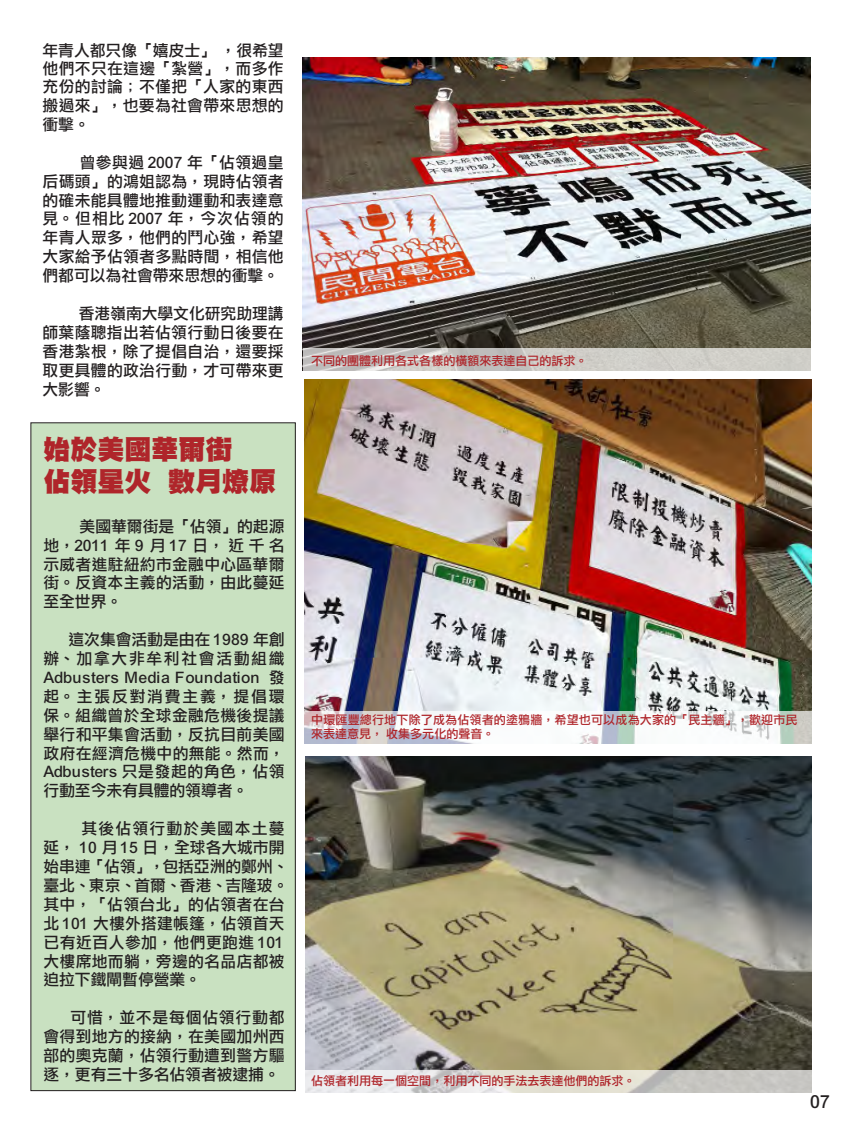
<style>
.page{position:relative;width:851px;height:1127px;background:#fff}
.page>*{position:absolute;margin:0;border:0;box-sizing:border-box;transform-origin:0 0}
.t1{font:27px "DF Hei UB HK BF";color:#af252a}
.t2{font:18px "DF Li Hei Md HK BF";color:#231f20}
.t3{font:15.75px/18.9px "DF Li Hei Md HK BF";letter-spacing:.025em;color:#231f20;text-align:justify}
.t4{font:12px/14.4px "DF Li Hei Md HK BF";color:#af252a}
</style>
<div class="page">
<div style="left:31px;top:423px;width:264px;height:667px;background:#c9e1c1"></div>
<img style="left:303px;top:58px;width:507px;height:290px">
<img style="left:305px;top:757px;width:506px;height:313px">
<img style="left:304px;top:380px;width:507px;height:331px">
<svg style="left:303px;top:348px;width:507px;height:22px;background:#cbc9c5"></svg>
<svg style="left:304px;top:711px;width:507px;height:32px"></svg>
<svg style="left:305px;top:1070px;width:506px;height:23px;background:#d9d8d3"></svg>
<p class="t3" style="left:43px;top:42px;width:242px;line-height:18.5px">年青人都只像「嬉皮士」 ，很希望他們不只在這邊「紮營」，而多作充份的討論；不僅把「人家的東西搬過來」，也要為社會帶來思想的衝擊。</p>
<p class="t3" style="left:43px;top:153px;width:242px;text-indent:37px">曾參與過 2007 年「佔領過皇后碼頭」的鴻姐認為，現時佔領者的確未能具體地推動運動和表達意見。但相比 2007 年，今次佔領的年青人眾多，他們的鬥心強，希望大家給予佔領者多點時間，相信他們都可以為社會帶來思想的衝擊。</p>
<p class="t3" style="left:43px;top:304px;width:242px;text-indent:36px">香港嶺南大學文化研究助理講師葉蔭聰指出若佔領行動日後要在香港紮根，除了提倡自治，還要採取更具體的政治行動，才可帶來更大影響。</p>
<p class="t1" style="left:43px;top:435px;width:190px">始於美國華爾街</p>
<p class="t1" style="left:43px;top:468px;width:234px">佔領星火 數月燎原</p>
<p class="t3" style="left:43px;top:517px;width:242px;text-indent:36px">美國華爾街是「佔領」的起源地，2011年9月17日，近千名示威者進駐紐約市金融中心區華爾街。反資本主義的活動，由此蔓延至全世界。</p>
<p class="t3" style="left:43px;top:630px;width:242px;text-indent:25px">這次集會活動是由在 1989 年創辦、加拿大非牟利社會活動組織Adbusters Media Foundation 發起。主張反對消費主義，提倡環保。組織曾於全球金融危機後提議舉行和平集會活動，反抗目前美國政府在經濟危機中的無能。然而，Adbusters 只是發起的角色，佔領行動至今未有具體的領導者。</p>
<p class="t3" style="left:43px;top:819px;width:246px;text-align:left;text-indent:38px">其後佔領行動於美國本土蔓延， 10 月 15 日，全球各大城市開始串連「佔領」，包括亞洲的鄭州、臺北、東京、首爾、香港、吉隆玻。其中，「佔領台北」的佔領者在台北 101 大樓外搭建帳篷，佔領首天已有近百人參加，他們更跑進 101大樓席地而躺，旁邊的名品店都被迫拉下鐵閘暫停營業。</p>
<p class="t3" style="left:43px;top:1008px;width:242px;text-indent:27px">可惜，並不是每個佔領行動都會得到地方的接納，在美國加州西部的奧克蘭，佔領行動遭到警方驅逐，更有三十多名佔領者被逮捕。</p>
<p class="t4" style="left:311px;top:353px;width:278px">不同的團體利用各式各樣的橫額來表達自己的訴求。</p>
<p class="t4" style="left:311px;top:713px;width:488px">中環匯豐總行地下除了成為佔領者的塗鴉牆，希望也可以成為大家的「民主牆」，歡迎市民來表達意見， 收集多元化的聲音。</p>
<p class="t4" style="left:311px;top:1074px;width:326px">佔領者利用每一個空間，利用不同的手法去表達他們的訴求。</p>
<p class="t2" style="left:810px;top:1093px;width:21px">07</p>
</div>
